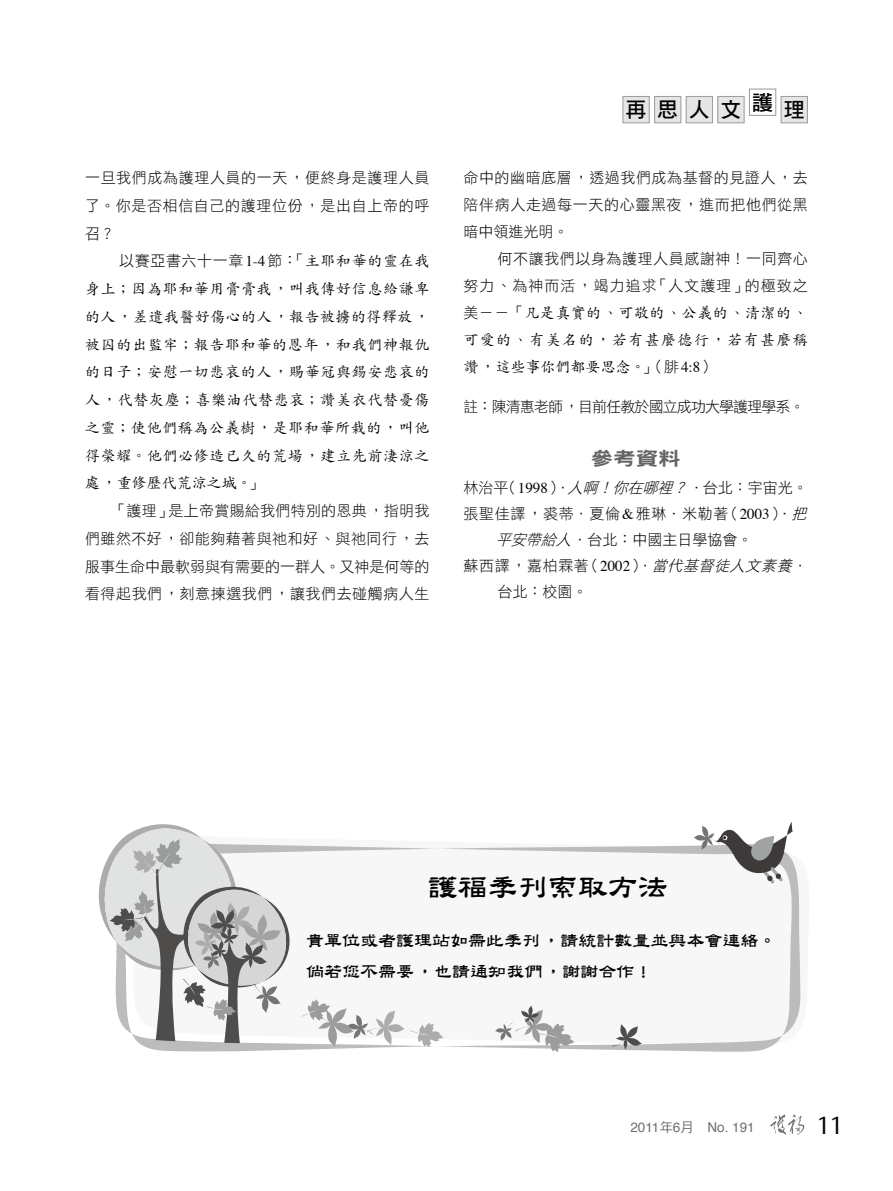
<style>
.page{position:relative;width:893px;height:1191px;background:#fff}
.page>*{position:absolute;margin:0;border:0;box-sizing:border-box;transform-origin:0 0}
.t1{font:30px "DF Li Shu Std W7";color:#000}
.t2{font:24px "UPS Sans";color:#000}
.t3{font:21px "DF Hei Std W7";letter-spacing:.505em;color:#000}
.t4{font:18.75px "DF Hei Std W9";color:#666565;scale:1.2 1}
.t5{font:18px/31.5px "DF Li Shu Std W7";color:#000}
.t6{font:15px/27.8px "DF Hei Std W3";letter-spacing:.04em;color:#000;text-align:justify}
.t7{font:15px/27.8px "DF Kai Shu Std W5";letter-spacing:.04em;color:#000;text-align:justify}
.t8{font:15px "DF Hei Std W3";letter-spacing:-.06em;color:#000}
.t9{font:15px "DF Hei Std W3";color:#000}
.t10{font:13.5px "Helvetica";color:#727172}
.s1{font-family:"Times"}
.s2{font-family:"DF Kai Shu Std W5"}
.s3{font-family:"DF Hei Std W3"}
.s4{font-style:italic}
.s5{font-family:"DF Hei Std W5"}
</style>
<div class="page">
<img style="left:770px;top:1114px;width:35px;height:21px">
<svg style="left:139px;top:845px;width:662px;height:207px"></svg>
<svg style="left:98px;top:824px;width:193px;height:219px"></svg>
<svg style="left:302px;top:999px;width:142px;height:48px"></svg>
<svg style="left:612px;top:1024px;width:30px;height:25px"></svg>
<svg style="left:495px;top:1005px;width:80px;height:47px"></svg>
<svg style="left:693px;top:822px;width:100px;height:61px"></svg>
<div style="left:686px;top:96px;width:26px;height:27px;background:#e6e6e6"></div>
<div style="left:686px;top:96px;width:27px;height:27px;border:1px solid #9f9fa0"></div>
<div style="left:749px;top:88px;width:27px;height:28px;border:1px solid #9f9fa0"></div>
<div style="left:781px;top:96px;width:26px;height:27px;background:#e6e6e6"></div>
<div style="left:780px;top:96px;width:28px;height:27px;border:1px solid #9f9fa0"></div>
<div style="left:718px;top:96px;width:26px;height:27px;background:#e6e6e6"></div>
<div style="left:717px;top:96px;width:28px;height:27px;border:1px solid #9f9fa0"></div>
<div style="left:623px;top:96px;width:26px;height:27px;background:#e6e6e6"></div>
<div style="left:622px;top:96px;width:28px;height:27px;border:1px solid #9f9fa0"></div>
<div style="left:655px;top:96px;width:26px;height:27px;background:#e6e6e6"></div>
<div style="left:654px;top:96px;width:27px;height:27px;border:1px solid #9f9fa0"></div>
<p class="t6" style="left:85px;top:163px;width:346px">一旦我們成為護理人員的一天，便終身是護理人員了。你是否相信自己的護理位份，是出自上帝的呼召？</p>
<p class="t6" style="left:119px;top:247px;width:312px">以賽亞書六十一章<span class="s1">1-4</span>節：「<span class="s2">主耶和華的靈在我</span></p>
<p class="t7" style="left:85px;top:274px;width:346px">身上；因為耶和華用膏膏我，叫我傳好信息給謙卑的人，差遣我醫好傷心的人，報告被擄的得釋放，被囚的出監牢；報告耶和華的恩年，和我們神報仇的日子；安慰一切悲哀的人，賜華冠與錫安悲哀的人，代替灰塵；喜樂油代替悲哀；讚美衣代替憂傷之靈；使他們稱為公義樹，是耶和華所栽的，叫他得榮耀。他們必修造已久的荒場，建立先前淒涼之處，重修歷代荒涼之城。<span class="s3">」</span></p>
<p class="t6" style="left:85px;top:496px;width:346px;text-indent:27px">「護理」是上帝賞賜給我們特別的恩典，指明我們雖然不好，卻能夠藉著與祂和好、與祂同行，去服事生命中最軟弱與有需要的一群人。又神是何等的看得起我們，刻意揀選我們，讓我們去碰觸病人生</p>
<h3 class="t3" style="left:626px;top:98px;width:181px">再思人文護理</h3>
<p class="t6" style="left:463px;top:164px;width:346px;line-height:27px">命中的幽暗底層，透過我們成為基督的見證人，去陪伴病人走過每一天的心靈黑夜，進而把他們從黑暗中領進光明。</p>
<p class="t6" style="left:463px;top:245px;width:346px;line-height:27px;text-align:right">何不讓我們以身為護理人員感謝神！一同齊心<br>努力、為神而活，竭力追求「人文護理」的極致之</p>
<p class="t7" style="left:463px;top:299px;width:346px;line-height:27px"><span class="s3">美－－「</span>凡是真實的、可敬的、公義的、清潔的、可愛的、有美名的，若有甚麼德行，若有甚麼稱讚，這些事你們都要思念。<span class="s3">」（腓</span><span class="s1">4:8</span><span class="s3">）</span></p>
<p class="t8" style="left:463px;top:398px;width:343px">註：陳清惠老師，目前任教於國立成功大學護理學系。</p>
<p class="t4" style="left:591px;top:448px;width:76px">參考資料</p>
<p class="t6" style="left:463px;top:473px;width:346px">林治平（<span class="s1">1998</span>）．<span class="s4">人啊！你在哪裡？</span>．台北：宇宙光。</p>
<p class="t6" style="left:463px;top:499px;width:349px">張聖佳譯，裘蒂．夏倫<span class="s1">&amp;</span>雅琳．米勒著（<span class="s1">2003</span>）．<span class="s4">把</span></p>
<p class="t9" style="left:496px;top:531px;width:258px"><span class="s4">平安帶給人</span>．台北：中國主日學協會。</p>
<p class="t6" style="left:463px;top:551px;width:346px">蘇西譯，嘉柏霖著（<span class="s1">2002</span>）．<span class="s4">當代基督徒人文素養</span>．</p>
<p class="t6" style="left:497px;top:577px;width:91px">台北：校園。</p>
<h1 class="t1" style="left:428px;top:871px;width:241px">護福季刊索取方法</h1>
<p class="t5" style="left:306px;top:924px;width:472px">貴單位或者護理站如需此季刊，請統計數量並與本會連絡。倘若您不需要，也請通知我們，謝謝合作！</p>
<p class="t10" style="left:630px;top:1115px;width:126px">2011<span class="s5">年</span>6<span class="s5">月</span> No. 191</p>
<h2 class="t2" style="left:816px;top:1111px;width:28px">11</h2>
</div>
